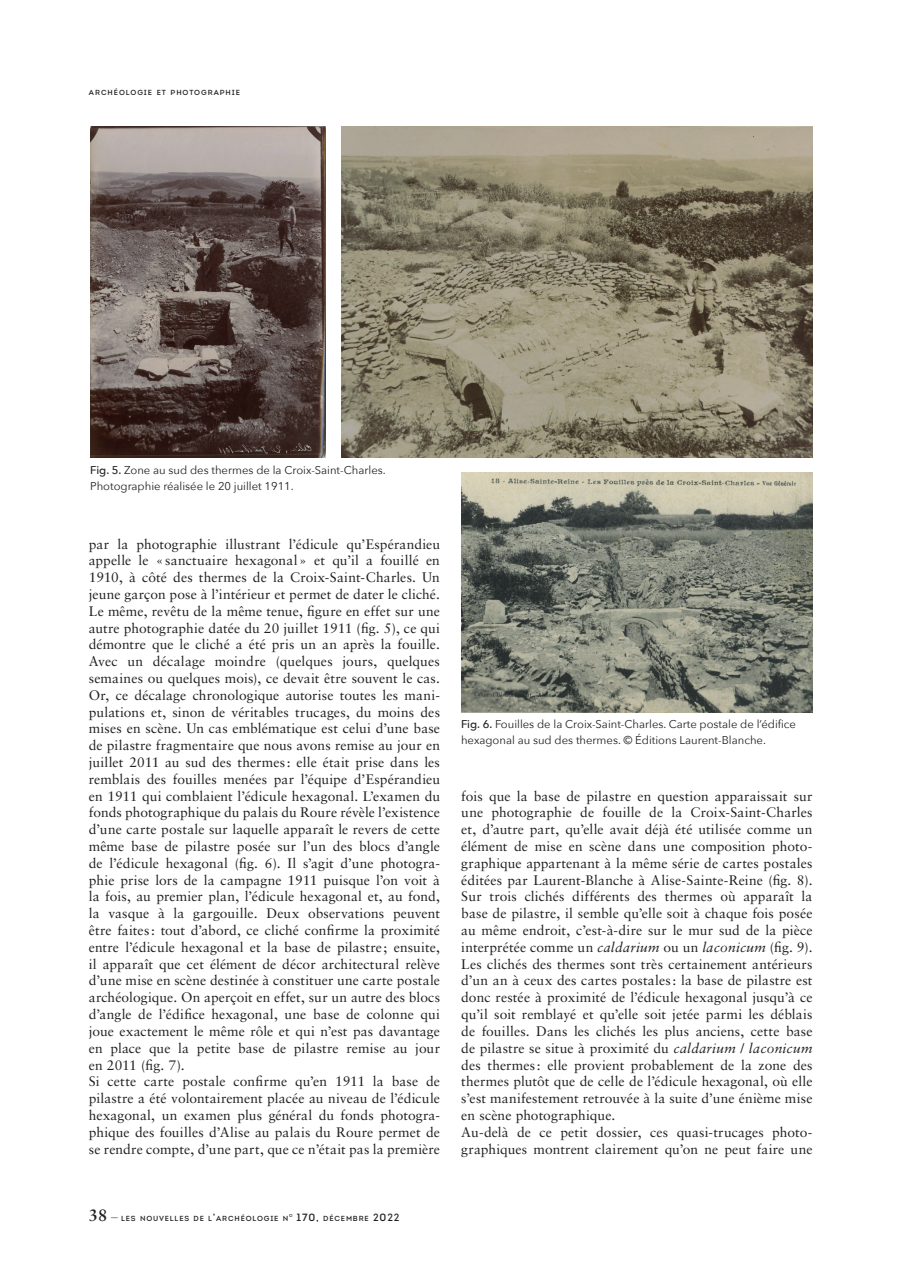
<style>
.page{position:relative;width:903px;height:1276px;background:#fff}
.page>*{position:absolute;margin:0;border:0;box-sizing:border-box;transform-origin:0 0}
.t1{font:13.8px/16.8px "Sabon";letter-spacing:.005em;color:#231f20}
.t2{font:11.25px/15.8px "Avenir Next";color:#231f20}
.t3{font:10.5px "Intro";letter-spacing:.08em;color:#231f20}
.t4{font:7.35px "Intro";letter-spacing:.115em;color:#231f20}
.t5{font:4.35px "Intro";color:#231f20}
.s1{font-weight:500}
.s2{font-family:"Sabon";font-weight:700;font-size:16.5px}
.s3{font-family:"Sabon";font-size:13.5px;color:#808285}
.s4{font-size:10.5px}
.s5{font-size:7.35px}
.s6{font-style:italic}
</style>
<div class="page">
<img style="left:90px;top:126px;width:236px;height:332px">
<img style="left:461px;top:473px;width:351px;height:239px">
<img style="left:341px;top:126px;width:471px;height:332px">
<p class="t4" style="left:89px;top:87px;width:153px">ARCHÉOLOGIE ET PHOTOGRAPHIE</p>
<p class="t2" style="left:90px;top:462px;width:297px"><span class="s1">Fig. 5.</span> Zone au sud des thermes de la Croix-Saint-Charles.<br>Photographie réalisée le 20 juillet 1911.</p>
<p class="t1" style="left:89px;top:535px;width:352px">par la photographie illustrant l’édicule qu’Espérandieu appelle le «sanctuaire hexagonal» et qu’il a fouillé en 1910, à côté des thermes de la Croix-Saint-Charles. Un jeune garçon pose à l’intérieur et permet de dater le cliché.<br>Le même, revêtu de la même tenue, figure en effet sur une autre photographie datée du 20 juillet 1911 (fig. 5), ce qui démontre que le cliché a été pris un an après la fouille.<br>Avec un décalage moindre (quelques jours, quelques semaines ou quelques mois), ce devait être souvent le cas.<br>Or, ce décalage chronologique autorise toutes les mani&shy;pulations et, sinon de véritables trucages, du moins des mises en scène. Un cas emblématique est celui d’une base de pilastre fragmentaire que nous avons remise au jour en juillet 2011 au sud des thermes: elle était prise dans les remblais des fouilles menées par l’équipe d’Espérandieu en 1911 qui comblaient l’édicule hexagonal. L’examen du fonds photographique du palais du Roure révèle l’existence d’une carte postale sur laquelle apparaît le revers de cette même base de pilastre posée sur l’un des blocs d’angle de l’édicule hexagonal (fig. 6). Il s’agit d’une photogra&shy;phie prise lors de la campagne 1911 puisque l’on voit à la fois, au premier plan, l’édicule hexagonal et, au fond, la vasque à la gargouille. Deux observations peuvent être faites: tout d’abord, ce cliché confirme la proximité entre l’édicule hexagonal et la base de pilastre ; ensuite, il apparaît que cet élément de décor architectural relève d’une mise en scène destinée à constituer une carte postale archéologique. On aperçoit en effet, sur un autre des blocs d’angle de l’édifice hexagonal, une base de colonne qui joue exactement le même rôle et qui n’est pas davantage en place que la petite base de pilastre remise au jour en 2011 (fig. 7).<br>Si cette carte postale confirme qu’en 1911 la base de pilastre a été volontairement placée au niveau de l’édicule hexagonal, un examen plus général du fonds photogra&shy;phique des fouilles d’Alise au palais du Roure permet de se rendre compte, d’une part, que ce n’était pas la première</p>
<p class="t4" style="left:89px;top:1213px;width:201px"><span class="s2">38</span> <span class="s3">–</span> LES NOUVELLES DE L<span class="s4">’</span>ARCHÉOLOGIE N</p>
<p class="t5" style="left:289px;top:1212px;width:5px">O</p>
<p class="t3" style="left:296px;top:1210px;width:104px">170, <span class="s5">DÉCEMBRE</span> 2022</p>
<p class="t2" style="left:461px;top:716px;width:336px"><span class="s1">Fig. 6.</span> Fouilles de la Croix-Saint-Charles. Carte postale de l’édifice hexagonal au sud des thermes. © Éditions Laurent-Blanche.</p>
<p class="t1" style="left:461px;top:787px;width:352px">fois que la base de pilastre en question apparaissait sur une photographie de fouille de la Croix-Saint-Charles et, d’autre part, qu’elle avait déjà été utilisée comme un élément de mise en scène dans une composition photo&shy;graphique appartenant à la même série de cartes postales éditées par Laurent-Blanche à Alise-Sainte-Reine (fig. 8).<br>Sur trois clichés différents des thermes où apparaît la base de pilastre, il semble qu’elle soit à chaque fois posée au même endroit, c’est-à-dire sur le mur sud de la pièce interprétée comme un <span class="s6">caldarium</span> ou un <span class="s6">laconicum</span> (fig. 9).<br>Les clichés des thermes sont très certainement antérieurs d’un an à ceux des cartes postales: la base de pilastre est donc restée à proximité de l’édicule hexagonal jusqu’à ce qu’il soit remblayé et qu’elle soit jetée parmi les déblais de fouilles. Dans les clichés les plus anciens, cette base de pilastre se situe à proximité du <span class="s6">caldarium</span> / <span class="s6">laconicum </span>des thermes: elle provient probablement de la zone des thermes plutôt que de celle de l’édicule hexagonal, où elle s’est manifestement retrouvée à la suite d’une énième mise en scène photographique.<br>Au-delà de ce petit dossier, ces quasi-trucages photo&shy;graphiques montrent clairement qu’on ne peut faire une</p>
</div>
